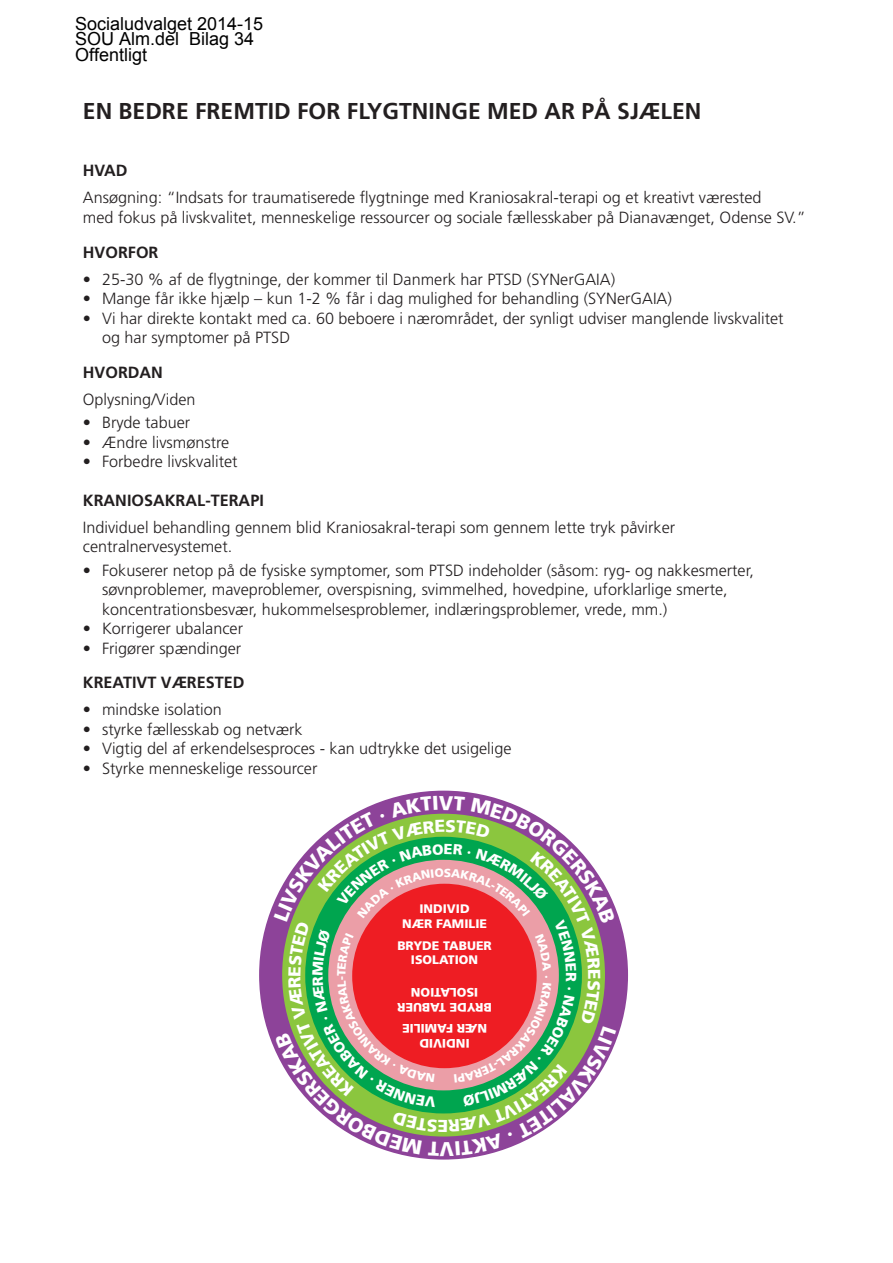
<style>
.page{position:relative;width:893px;height:1263px;background:#fff}
.page>*{position:absolute;margin:0;border:0;box-sizing:border-box;transform-origin:0 0}
.t1{font:700 22.95px "Frutiger";color:#231f20}
.t2{font:18px/15.3px "Arial";color:#000}
.t3{font:300 16.2px/19.5px "Frutiger";color:#231f20}
.t4{font:700 16.2px "Frutiger";color:#231f20}
.t5{font:900 12.3px/14.9px "Frutiger";color:#fff;text-align:center}
</style>
<div class="page">
<div style="left:259px;top:791px;width:369px;height:368px;background:#8d4399;border-radius:50%"></div>
<svg style="left:274px;top:795px;width:342px;height:361px"></svg>
<p class="t2" style="left:75px;top:16px;width:190px">Socialudvalget 2014-15<br>SOU Alm.del Bilag 34<br>Offentligt</p>
<h1 class="t1" style="left:83px;top:97px;width:620px">EN BEDRE FREMTID FOR FLYGTNINGE MED AR PÅ SJÆLEN</h1>
<p class="t4" style="left:83px;top:161px;width:46px">HVAD</p>
<p class="t3" style="left:83px;top:188px;width:724px">Ansøgning: “Indsats for traumatiserede flygtninge med Kraniosakral-terapi og et kreativt værested<br>med fokus på livskvalitet, menneskelige ressourcer og sociale fællesskaber på Dianavænget, Odense SV.”</p>
<p class="t4" style="left:83px;top:242px;width:77px">HVORFOR</p>
<p class="t3" style="left:83px;top:270px;width:534px">• 25-30 % af de flygtninge, der kommer til Danmerk har PTSD (SYNerGAIA)</p>
<p class="t3" style="left:83px;top:289px;width:590px">• Mange får ikke hjælp – kun 1-2 % får i dag mulighed for behandling (SYNerGAIA)</p>
<p class="t3" style="left:102px;top:308px;width:683px;text-indent:-19px">• Vi har direkte kontakt med ca. 60 beboere i nærområdet, der synligt udviser manglende livskvalitet og har symptomer på PTSD</p>
<p class="t4" style="left:83px;top:363px;width:82px">HVORDAN</p>
<p class="t3" style="left:83px;top:390px;width:114px">Oplysning/Viden</p>
<p class="t3" style="left:83px;top:413px;width:109px">• Bryde tabuer</p>
<p class="t3" style="left:83px;top:432px;width:148px">• Ændre livsmønstre</p>
<p class="t3" style="left:83px;top:452px;width:156px">• Forbedre livskvalitet</p>
<p class="t4" style="left:83px;top:491px;width:182px">KRANIOSAKRAL-TERAPI</p>
<p class="t3" style="left:83px;top:518px;width:594px">Individuel behandling gennem blid Kraniosakral-terapi som gennem lette tryk påvirker centralnervesystemet.</p>
<p class="t3" style="left:102px;top:561px;width:654px;text-indent:-19px">• Fokuserer netop på de fysiske symptomer, som PTSD indeholder (såsom: ryg- og nakkesmerter, søvnproblemer, maveproblemer, overspisning, svimmelhed, hovedpine, uforklarlige smerte, koncentrationsbesvær, hukommelsesproblemer, indlæringsproblemer, vrede, mm.)</p>
<p class="t3" style="left:83px;top:619px;width:162px">• Korrigerer ubalancer</p>
<p class="t3" style="left:83px;top:638px;width:160px">• Frigører spændinger</p>
<p class="t4" style="left:83px;top:673px;width:163px">KREATIVT VÆRESTED</p>
<p class="t3" style="left:83px;top:700px;width:140px">• mindske isolation</p>
<p class="t3" style="left:83px;top:720px;width:221px">• styrke fællesskab og netværk</p>
<p class="t3" style="left:83px;top:739px;width:430px">• Vigtig del af erkendelsesproces - kan udtrykke det usigelige</p>
<p class="t3" style="left:83px;top:758px;width:236px">• Styrke menneskelige ressourcer</p>
<p class="t5" style="left:402px;top:902px;width:86px">INDIVID<br>NÆR FAMILIE</p>
<p class="t5" style="left:397px;top:938px;width:96px">BRYDE TABUER<br>ISOLATION</p>
<p class="t5" style="left:492px;top:1014px;width:96px;rotate:-180deg">BRYDE TABUER<br>ISOLATION</p>
<p class="t5" style="left:487px;top:1050px;width:86px;rotate:-180deg">INDIVID<br>NÆR FAMILIE</p>
</div>
